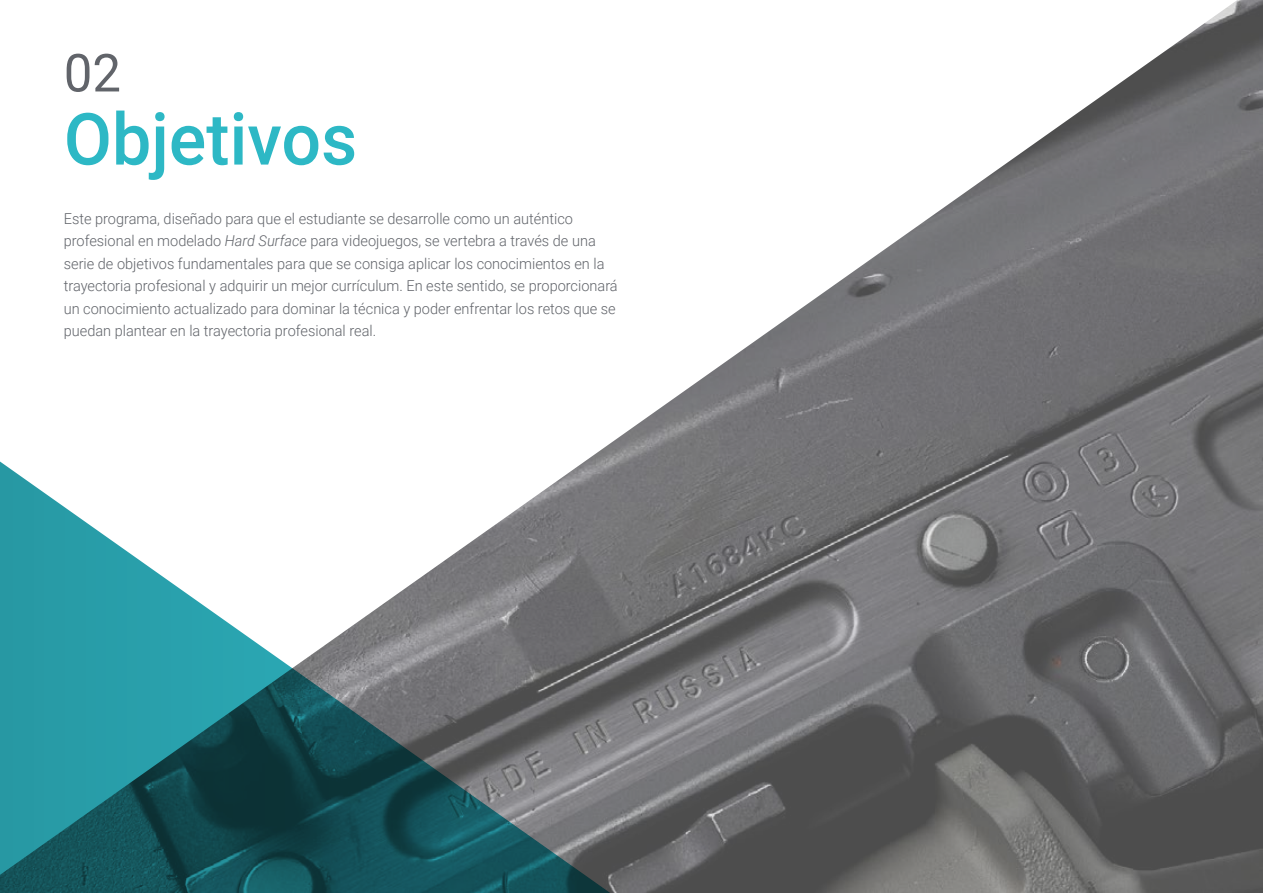
<style>
.page{position:relative;width:1263px;height:893px;background:#fff}
.page>*{position:absolute;margin:0;border:0;box-sizing:border-box;transform-origin:0 0}
.t1{font:500 72px "Roboto";color:#2db8c5}
.t2{font:52.5px "Roboto";color:#61646a}
.t3{font:300 15px/22.5px "Roboto";color:#61646a}
.s1{font-style:italic}
</style>
<div class="page">
<img style="left:607px;top:0;width:656px;height:893px">
<svg style="left:0;top:446px;width:640px;height:447px"></svg>
<h2 class="t2" style="left:64px;top:36px;width:59px">02</h2>
<h1 class="t1" style="left:64px;top:89px;width:295px">Objetivos</h1>
<p class="t3" style="left:64px;top:207px;width:555px">Este programa, diseñado para que el estudiante se desarrolle como un auténtico profesional en modelado <span class="s1">Hard Surface</span> para videojuegos, se vertebra a través de una serie de objetivos fundamentales para que se consiga aplicar los conocimientos en la trayectoria profesional y adquirir un mejor currículum. En este sentido, se proporcionará un conocimiento actualizado para dominar la técnica y poder enfrentar los retos que se puedan plantear en la trayectoria profesional real.</p>
</div>
